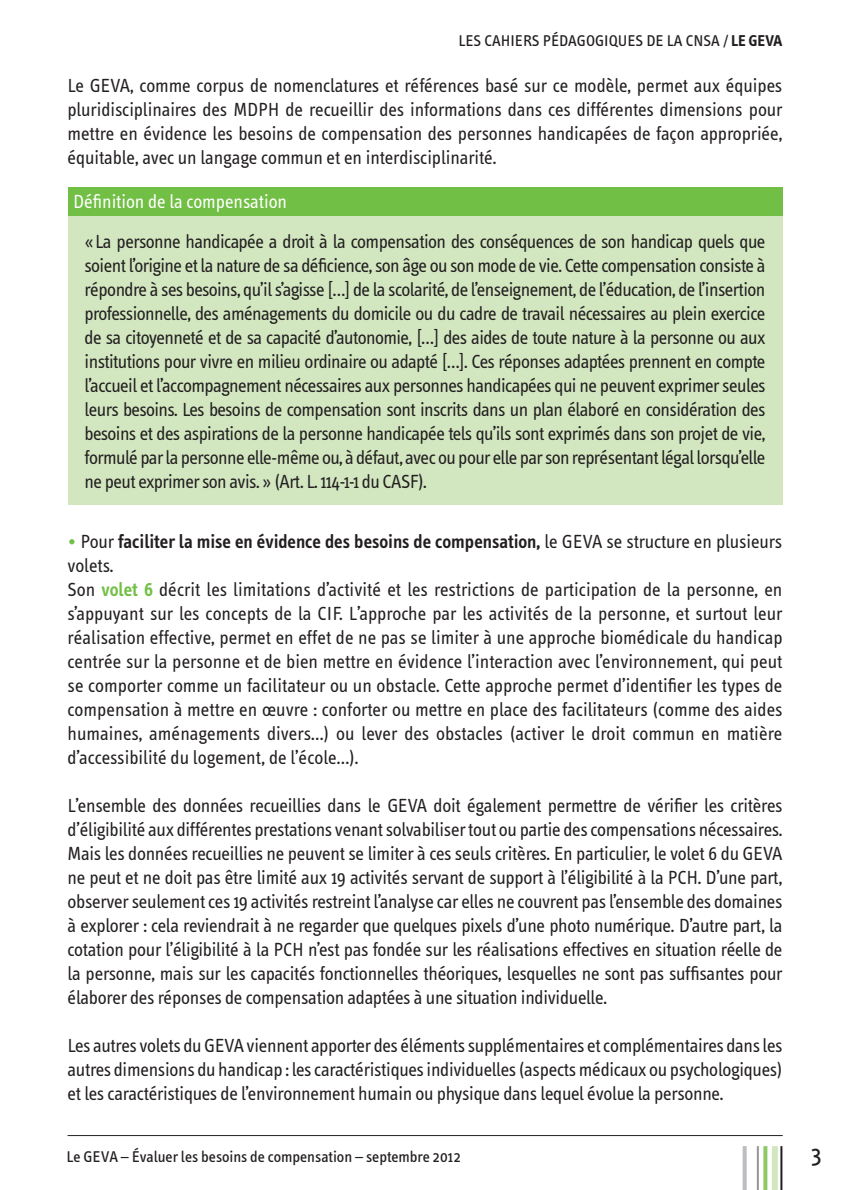
<style>
.page{position:relative;width:850px;height:1190px;background:#fff}
.page>*{position:absolute;margin:0;border:0;box-sizing:border-box;transform-origin:0 0}
.t1{font:24px "Info Text";color:#231f20}
.t2{font:19.6px/24px "Info Text";color:#231f20;text-align:justify}
.t3{font:19.6px "Info Text";letter-spacing:-.005em;color:#fff}
.t4{font:16px "Info Text";color:#231f20}
.t5{font:700 16px "Info Text";color:#231f20}
.s1{font-weight:400}
.s2{color:#71bf44}
.s3{font-weight:600}
.s4{font-weight:600;color:#71bf44}
</style>
<div class="page">
<svg style="left:742px;top:1146px;width:4px;height:44px"></svg>
<svg style="left:763px;top:1146px;width:4px;height:44px"></svg>
<div style="left:771px;top:1146px;width:6px;height:44px;background:#d2e7c0"></div>
<hr style="left:756px;top:1146px;width:2px;height:44px;background:#939598">
<hr style="left:780px;top:1146px;width:2px;height:44px;background:#231f20">
<hr style="left:68px;top:1135px;width:714px;height:1px;background:#231f20">
<div style="left:68px;top:188px;width:714px;height:28px;background:#71bf44"></div>
<div style="left:68px;top:216px;width:714px;height:289px;background:#d2e7c0"></div>
<p class="t4" style="left:458px;top:32px;width:204px">Les CAHIERS pédagogiques dela</p>
<p class="t5" style="left:685px;top:32px;width:98px"><span class="s1">CNSA /</span> Le GEVA</p>
<p class="t2" style="left:68px;top:73px;width:716px">Le GEVA, comme corpus de nomenclatures et références basé sur ce modèle, permet aux équipes pluridisciplinaires des MDPH de recueillir des informations dans ces différentes dimensions pour mettre en évidence les besoins de compensation des personnes handicapées de façon appropriée, équitable, avec un langage commun et en interdisciplinarité.</p>
<p class="t3" style="left:73px;top:191px;width:215px">Définition de la compensation</p>
<p class="t2" style="left:85px;top:229px;width:682px">«La personne handicapée a droit à la compensation des conséquences de son handicap quels que soient l’origine et la nature de sa déficience, son âge ou son mode de vie. Cette compensation consiste à répondre à ses besoins, qu’il s’agisse […] de la scolarité, de l’enseignement, de l’éducation, de l’insertion professionnelle, des aménagements du domicile ou du cadre de travail nécessaires au plein exercice de sa citoyenneté et de sa capacité d’autonomie, […] des aides de toute nature à la personne ou aux institutions pour vivre en milieu ordinaire ou adapté […]. Ces réponses adaptées prennent en compte l’accueil et l’accompagnement nécessaires aux personnes handicapées qui ne peuvent exprimer seules leurs besoins. Les besoins de compensation sont inscrits dans un plan élaboré en considération des besoins et des aspirations de la personne handicapée tels qu’ils sont exprimés dans son projet de vie, formulé par la personne elle-même ou, à défaut, avec ou pour elle par son représentant légal lorsqu’elle ne peut exprimer son avis. » (Art. L. 114-1-1 du CASF).</p>
<p class="t2" style="left:67px;top:529px;width:716px;text-align:left"><span class="s2">•</span> Pour <span class="s3">faciliter la mise en évidence des besoins de compensation,</span> le GEVA se structure en plusieurs volets.<br>Son <span class="s4">volet 6</span> décrit les limitations d’activité et les restrictions de participation de la personne, en s’appuyant sur les concepts de la CIF. L’approche par les activités de la personne, et surtout leur réalisation effective, permet en effet de ne pas se limiter à une approche biomédicale du handicap centrée sur la personne et de bien mettre en évidence l’interaction avec l’environnement, qui peut se comporter comme un facilitateur ou un obstacle. Cette approche permet d’identifier les types de compensation à mettre en œuvre : conforter ou mettre en place des facilitateurs (comme des aides humaines, aménagements divers…) ou lever des obstacles (activer le droit commun en matière d’accessibilité du logement, de l’école…).</p>
<p class="t2" style="left:67px;top:793px;width:716px">L’ensemble des données recueillies dans le GEVA doit également permettre de vérifier les critères d’éligibilité aux différentes prestations venant solvabiliser tout ou partie des compensations nécessaires.<br>Mais les données recueillies ne peuvent se limiter à ces seuls critères. En particulier, le volet 6 du GEVA ne peut et ne doit pas être limité aux 19 activités servant de support à l’éligibilité à la PCH. D’une part, observer seulement ces 19 activités restreint l’analyse car elles ne couvrent pas l’ensemble des domaines à explorer : cela reviendrait à ne regarder que quelques pixels d’une photo numérique. D’autre part, la cotation pour l’éligibilité à la PCH n’est pas fondée sur les réalisations effectives en situation réelle de la personne, mais sur les capacités fonctionnelles théoriques, lesquelles ne sont pas suffisantes pour élaborer des réponses de compensation adaptées à une situation individuelle.</p>
<p class="t2" style="left:67px;top:1033px;width:716px">Les autres volets du GEVA viennent apporter des éléments supplémentaires et complémentaires dans les autres dimensions du handicap : les caractéristiques individuelles (aspects médicaux ou psychologiques) et les caractéristiques de l’environnement humain ou physique dans lequel évolue la personne.</p>
<p class="t4" style="left:66px;top:1147px;width:395px">Le GEVA – Évaluer les besoins de compensation – septembre 2012</p>
<p class="t1" style="left:811px;top:1140px;width:11px">3</p>
</div>
